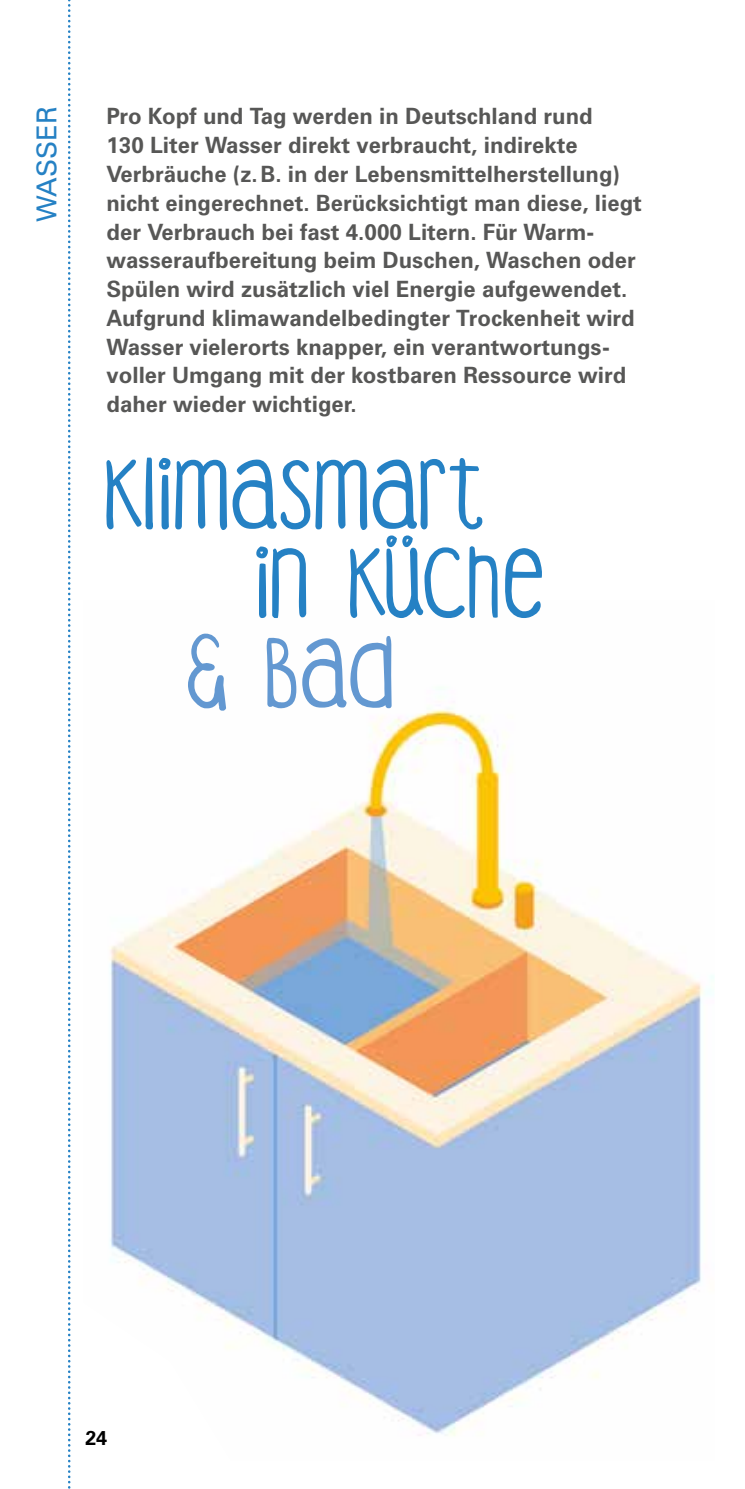
<style>
.page{position:relative;width:745px;height:1489px;background:#fff}
.page>*{position:absolute;margin:0;border:0;box-sizing:border-box;transform-origin:0 0}
.t1{font:65px "DJB Coffee Shoppe Espresso";color:#2581c4}
.t2{font:65px "DJB Coffee Shoppe Espresso";color:#6398d1}
.t3{font:27.5px "Zurich BT";color:#2581c4}
.t4{font:700 22.5px/28.8px "Zurich BT";color:#575756}
.t5{font:700 20px "Zurich BT";color:#000}
</style>
<div class="page">
<img style="left:110px;top:709px;width:604px;height:727px">
<svg style="left:68px;top:0;width:2px;height:1489px"></svg>
<p class="t3" style="left:30px;top:222px;width:117px;rotate:-90deg">WASSER</p>
<p class="t4" style="left:106px;top:102px;width:536px">Pro Kopf und Tag werden in Deutschland rund<br>130 Liter Wasser direkt verbraucht, indirekte Verbräuche (z.B. in der Lebensmittelherstellung) nicht eingerechnet. Berücksichtigt man diese, liegt der Verbrauch bei fast 4.000 Litern. Für Warm&shy;wasseraufbereitung beim Duschen, Waschen oder Spülen wird zusätzlich viel Energie aufgewendet.<br>Aufgrund klimawandelbedingter Trockenheit wird Wasser vielerorts knapper, ein verantwortungs&shy;voller Umgang mit der kostbaren Ressource wird daher wieder wichtiger.</p>
<h1 class="t1" style="left:106px;top:469px;width:381px">KLIMASMART</h1>
<h1 class="t1" style="left:255px;top:557px;width:293px">IN KÜCHE</h1>
<h1 class="t2" style="left:183px;top:647px;width:216px">&amp; BAD</h1>
<p class="t5" style="left:85px;top:1425px;width:24px">24</p>
</div>
